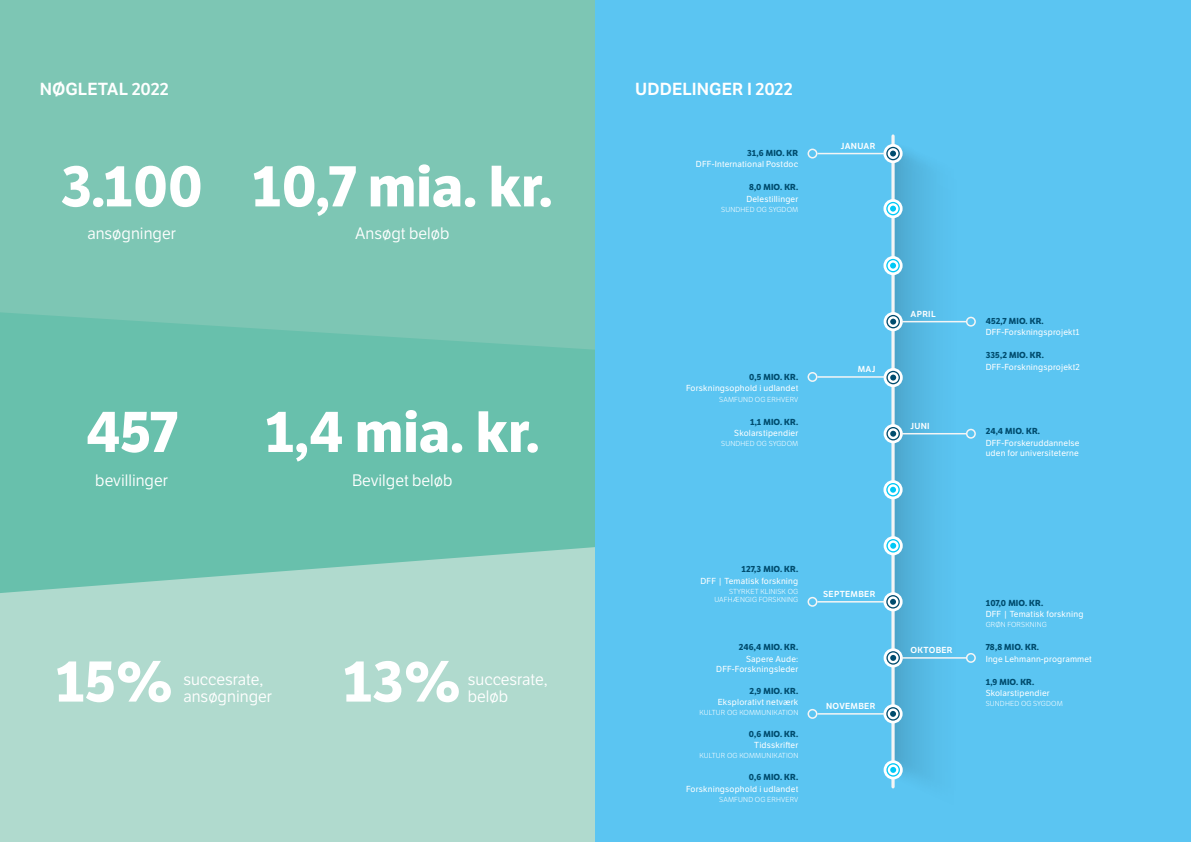
<style>
.page{position:relative;width:1191px;height:842px;background:#fff}
.page>*{position:absolute;margin:0;border:0;box-sizing:border-box;transform-origin:0 0}
.t1{font:700 56.5px "LFT Etica";color:#fff}
.t2{font:600 17px "LFT Etica";letter-spacing:.005em;color:#fff}
.t3{font:16.1px/16.1px "LFT Etica";color:#fff}
.t4{font:8.5px/10.1px "LFT Etica";letter-spacing:.02em;color:#fff;text-align:right}
.t5{font:700 8.5px "LFT Etica";letter-spacing:.02em;color:#004c6e}
.t6{font:600 8.5px "LFT Etica";letter-spacing:.035em;color:#fff}
.t7{font:300 7.1px/8.7px "LFT Etica";letter-spacing:.02em;color:#fff;text-align:right}
</style>
<div class="page">
<div style="left:0;top:0;width:595px;height:312px;background:#7dc6b4"></div>
<div style="left:0;top:593px;width:595px;height:249px;background:#b0dace"></div>
<svg style="left:0;top:312px;width:595px;height:281px;background:#6fc2af"></svg>
<div style="left:595px;top:0;width:596px;height:842px;background:#5bc5f2"></div>
<svg style="left:892px;top:141px;width:67px;height:648px"></svg>
<hr style="left:891px;top:136px;width:3px;height:651px;background:#f5f5f5">
<svg style="left:885px;top:145px;width:16px;height:17px"></svg>
<div style="left:883px;top:144px;width:19px;height:19px;border:3px solid #fff;border-radius:50%"></div>
<svg style="left:889px;top:149px;width:8px;height:9px"></svg>
<div style="left:887px;top:148px;width:11px;height:11px;border:2px solid #fff;border-radius:50%"></div>
<div style="left:807px;top:149px;width:10px;height:10px;border:2px solid #f5f5f5;border-radius:50%"></div>
<hr style="left:817px;top:153px;width:68px;height:1px;background:#f5f5f5">
<svg style="left:885px;top:313px;width:16px;height:17px"></svg>
<div style="left:883px;top:312px;width:19px;height:19px;border:3px solid #fff;border-radius:50%"></div>
<svg style="left:889px;top:317px;width:8px;height:9px"></svg>
<div style="left:887px;top:316px;width:11px;height:11px;border:2px solid #fff;border-radius:50%"></div>
<svg style="left:885px;top:369px;width:16px;height:17px"></svg>
<div style="left:883px;top:368px;width:19px;height:19px;border:3px solid #fff;border-radius:50%"></div>
<svg style="left:889px;top:373px;width:8px;height:9px"></svg>
<div style="left:887px;top:372px;width:11px;height:11px;border:2px solid #fff;border-radius:50%"></div>
<div style="left:966px;top:317px;width:10px;height:10px;border:2px solid #f5f5f5;border-radius:50%"></div>
<hr style="left:901px;top:321px;width:65px;height:1px;background:#f5f5f5">
<svg style="left:885px;top:426px;width:16px;height:16px"></svg>
<div style="left:883px;top:424px;width:19px;height:19px;border:3px solid #fff;border-radius:50%"></div>
<svg style="left:889px;top:429px;width:8px;height:9px"></svg>
<div style="left:887px;top:428px;width:11px;height:11px;border:2px solid #fff;border-radius:50%"></div>
<div style="left:966px;top:429px;width:10px;height:10px;border:2px solid #f5f5f5;border-radius:50%"></div>
<hr style="left:901px;top:433px;width:65px;height:1px;background:#f5f5f5">
<svg style="left:885px;top:538px;width:16px;height:16px"></svg>
<div style="left:883px;top:536px;width:19px;height:19px;border:3px solid #fff;border-radius:50%"></div>
<svg style="left:889px;top:542px;width:8px;height:8px"></svg>
<div style="left:887px;top:540px;width:11px;height:11px;border:2px solid #fff;border-radius:50%"></div>
<svg style="left:885px;top:762px;width:16px;height:16px"></svg>
<div style="left:883px;top:760px;width:19px;height:19px;border:3px solid #fff;border-radius:50%"></div>
<svg style="left:889px;top:766px;width:8px;height:8px"></svg>
<div style="left:887px;top:764px;width:11px;height:11px;border:2px solid #fff;border-radius:50%"></div>
<svg style="left:885px;top:650px;width:16px;height:16px"></svg>
<div style="left:883px;top:648px;width:19px;height:19px;border:3px solid #fff;border-radius:50%"></div>
<svg style="left:889px;top:654px;width:8px;height:8px"></svg>
<div style="left:887px;top:652px;width:11px;height:11px;border:2px solid #fff;border-radius:50%"></div>
<div style="left:966px;top:653px;width:10px;height:10px;border:2px solid #f5f5f5;border-radius:50%"></div>
<hr style="left:901px;top:657px;width:65px;height:2px;background:#f5f5f5">
<svg style="left:885px;top:257px;width:16px;height:17px"></svg>
<div style="left:883px;top:256px;width:19px;height:19px;border:3px solid #fff;border-radius:50%"></div>
<svg style="left:889px;top:261px;width:8px;height:9px"></svg>
<div style="left:887px;top:260px;width:11px;height:11px;border:2px solid #fff;border-radius:50%"></div>
<svg style="left:885px;top:200px;width:16px;height:17px"></svg>
<div style="left:883px;top:199px;width:19px;height:19px;border:3px solid #fff;border-radius:50%"></div>
<svg style="left:889px;top:204px;width:8px;height:9px"></svg>
<div style="left:887px;top:203px;width:11px;height:11px;border:2px solid #fff;border-radius:50%"></div>
<svg style="left:885px;top:482px;width:16px;height:16px"></svg>
<div style="left:883px;top:480px;width:19px;height:19px;border:3px solid #fff;border-radius:50%"></div>
<svg style="left:889px;top:485px;width:8px;height:9px"></svg>
<div style="left:887px;top:484px;width:11px;height:11px;border:2px solid #fff;border-radius:50%"></div>
<div style="left:807px;top:372px;width:10px;height:10px;border:2px solid #f5f5f5;border-radius:50%"></div>
<hr style="left:817px;top:376px;width:68px;height:2px;background:#f5f5f5">
<svg style="left:885px;top:594px;width:16px;height:16px"></svg>
<div style="left:883px;top:592px;width:19px;height:19px;border:3px solid #fff;border-radius:50%"></div>
<svg style="left:889px;top:598px;width:8px;height:8px"></svg>
<div style="left:887px;top:596px;width:11px;height:11px;border:2px solid #fff;border-radius:50%"></div>
<div style="left:807px;top:597px;width:10px;height:10px;border:2px solid #f5f5f5;border-radius:50%"></div>
<hr style="left:817px;top:601px;width:68px;height:1px;background:#f5f5f5">
<svg style="left:885px;top:706px;width:16px;height:16px"></svg>
<div style="left:883px;top:704px;width:19px;height:19px;border:3px solid #fff;border-radius:50%"></div>
<svg style="left:889px;top:710px;width:8px;height:8px"></svg>
<div style="left:887px;top:708px;width:11px;height:11px;border:2px solid #fff;border-radius:50%"></div>
<div style="left:807px;top:709px;width:10px;height:10px;border:2px solid #f5f5f5;border-radius:50%"></div>
<hr style="left:817px;top:713px;width:68px;height:2px;background:#f5f5f5">
<h2 class="t2" style="left:40px;top:79px;width:131px">NØGLETAL 2022</h2>
<h1 class="t1" style="left:61px;top:152px;width:143px">3.100</h1>
<h3 class="t3" style="left:87px;top:226px;width:90px">ansøgninger</h3>
<h1 class="t1" style="left:252px;top:152px;width:302px">10,7 mia. kr.</h1>
<h3 class="t3" style="left:355px;top:226px;width:96px">Ansøgt beløb</h3>
<h1 class="t1" style="left:86px;top:397px;width:93px">457</h1>
<h3 class="t3" style="left:95px;top:472px;width:74px">bevillinger</h3>
<h1 class="t1" style="left:265px;top:397px;width:276px">1,4 mia. kr.</h1>
<h3 class="t3" style="left:352px;top:472px;width:102px">Bevilget beløb</h3>
<h1 class="t1" style="left:55px;top:647px;width:119px">15%</h1>
<h1 class="t1" style="left:343px;top:647px;width:119px">13%</h1>
<h3 class="t3" style="left:183px;top:672px;width:90px">succesrate, ansøgninger</h3>
<h3 class="t3" style="left:468px;top:672px;width:81px">succesrate, beløb</h3>
<h2 class="t2" style="left:635px;top:79px;width:159px">UDDELINGER I 2022</h2>
<p class="t5" style="left:747px;top:147px;width:53px">31,6 MIO. KR</p>
<p class="t4" style="left:696px;top:159px;width:104px">DFF-International Postdoc</p>
<p class="t5" style="left:749px;top:182px;width:51px">8,0 MIO. KR.</p>
<p class="t4" style="left:746px;top:194px;width:53px">Delestillinger</p>
<p class="t7" style="left:721px;top:205px;width:79px">SUNDHED OG SYGDOM</p>
<p class="t5" style="left:749px;top:372px;width:51px">0,5 MIO. KR.</p>
<p class="t4" style="left:686px;top:384px;width:114px">Forskningsophold i udlandet</p>
<p class="t7" style="left:719px;top:395px;width:80px">SAMFUND OG ERHVERV</p>
<p class="t5" style="left:750px;top:416px;width:50px">1,1 MIO. KR.</p>
<p class="t4" style="left:734px;top:428px;width:66px">Skolarstipendier</p>
<p class="t7" style="left:721px;top:440px;width:79px">SUNDHED OG SYGDOM</p>
<p class="t6" style="left:841px;top:141px;width:36px">JANUAR</p>
<p class="t6" style="left:857px;top:364px;width:19px">MAJ</p>
<p class="t6" style="left:910px;top:309px;width:27px">APRIL</p>
<p class="t6" style="left:910px;top:421px;width:21px">JUNI</p>
<p class="t5" style="left:985px;top:315px;width:59px">452,7 MIO. KR.</p>
<p class="t4" style="left:985px;top:327px;width:95px">DFF-Forskningsprojekt1</p>
<p class="t5" style="left:985px;top:350px;width:60px">335,2 MIO. KR.</p>
<p class="t4" style="left:985px;top:362px;width:96px">DFF-Forskningsprojekt2</p>
<p class="t5" style="left:985px;top:426px;width:56px">24,4 MIO. KR.</p>
<p class="t4" style="left:985px;top:438px;width:95px;text-align:left">DFF-Forskeruddannelse uden for universiteterne</p>
<p class="t5" style="left:741px;top:564px;width:58px">127,3 MIO. KR.</p>
<p class="t4" style="left:700px;top:576px;width:99px">DFF | Tematisk forskning</p>
<p class="t7" style="left:714px;top:587px;width:85px">STYRKET KLINISK OG<br>UAFHÆNGIG FORSKNING</p>
<p class="t5" style="left:739px;top:642px;width:61px">246,4 MIO. KR.</p>
<p class="t4" style="left:716px;top:654px;width:84px">Sapere Aude:<br>DFF-Forskningsleder</p>
<p class="t5" style="left:749px;top:685px;width:50px">2,9 MIO. KR.</p>
<p class="t4" style="left:718px;top:697px;width:82px">Eksplorativt netværk</p>
<p class="t7" style="left:699px;top:709px;width:100px">KULTUR OG KOMMUNIKATION</p>
<p class="t5" style="left:749px;top:729px;width:51px">0,6 MIO. KR.</p>
<p class="t4" style="left:754px;top:740px;width:45px">Tidsskri-er</p>
<p class="t7" style="left:699px;top:752px;width:100px">KULTUR OG KOMMUNIKATION</p>
<p class="t5" style="left:749px;top:772px;width:51px">0,6 MIO. KR.</p>
<p class="t4" style="left:686px;top:784px;width:114px">Forskningsophold i udlandet</p>
<p class="t7" style="left:719px;top:795px;width:80px">SAMFUND OG ERHVERV</p>
<p class="t6" style="left:823px;top:589px;width:54px">SEPTEMBER</p>
<p class="t6" style="left:826px;top:701px;width:51px">NOVEMBER</p>
<p class="t6" style="left:910px;top:645px;width:44px">OKTOBER</p>
<p class="t5" style="left:985px;top:597px;width:59px">107,0 MIO. KR.</p>
<p class="t4" style="left:985px;top:609px;width:99px">DFF | Tematisk forskning</p>
<p class="t7" style="left:985px;top:620px;width:63px">GRØN FORSKNING</p>
<p class="t5" style="left:985px;top:642px;width:55px">78,8 MIO. KR.</p>
<p class="t4" style="left:985px;top:654px;width:108px">Inge Lehmann-programmet</p>
<p class="t5" style="left:985px;top:676px;width:50px">1,9 MIO. KR.</p>
<p class="t4" style="left:985px;top:688px;width:66px">Skolarstipendier</p>
<p class="t7" style="left:985px;top:700px;width:79px">SUNDHED OG SYGDOM</p>
</div>
